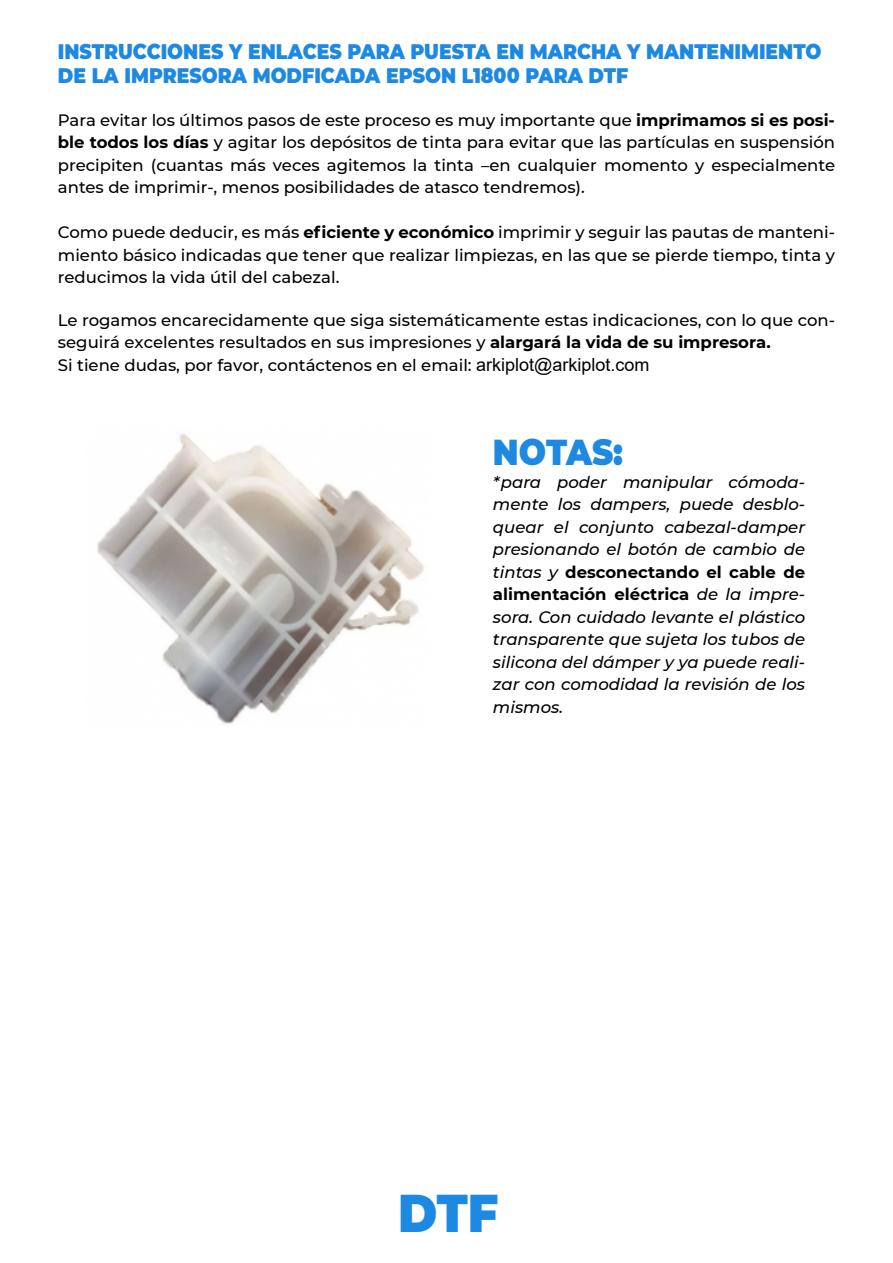
<style>
.page{position:relative;width:893px;height:1263px;background:#fff}
.page>*{position:absolute;margin:0;border:0;box-sizing:border-box;transform-origin:0 0}
.t1{font:900 52.95px "Montserrat";color:#1e89e2;scale:.9 1}
.t2{font:900 36px "Montserrat";letter-spacing:-.005em;color:#1e89e2;scale:.9 1}
.t3{font:900 21px/23.9px "Montserrat";color:#1e89e2;scale:.9 1}
.t4{font:500 16.5px/22.5px "Montserrat";color:#000;text-align:justify}
.t5{font:italic 500 16.5px/22.5px "Montserrat";color:#000;text-align:justify}
.s1{font-weight:700}
.s2{font-family:"Arial";font-weight:400;font-size:18px}
.s3{font-weight:700;font-style:normal}
</style>
<div class="page">
<img style="left:97px;top:433px;width:327px;height:291px">
<p class="t3" style="left:58px;top:38px;width:850px">INSTRUCCIONES Y ENLACES PARA PUESTA EN MARCHA Y MANTENIMIENTO<br>DE LA IMPRESORA MODFICADA EPSON L1800 PARA DTF</p>
<p class="t4" style="left:58px;top:108px;width:779px">Para evitar los últimos pasos de este proceso es muy importante que <span class="s1">imprimamos si es posi&shy;ble todos los días</span> y agitar los depósitos de tinta para evitar que las partículas en suspensión precipiten (cuantas más veces agitemos la tinta –en cualquier momento y especialmente antes de imprimir-, menos posibilidades de atasco tendremos).</p>
<p class="t4" style="left:58px;top:220px;width:779px">Como puede deducir, es más <span class="s1">eficiente y económico</span> imprimir y seguir las pautas de manteni&shy;miento básico indicadas que tener que realizar limpiezas, en las que se pierde tiempo, tinta y reducimos la vida útil del cabezal.</p>
<p class="t4" style="left:58px;top:308px;width:779px;line-height:23px;text-align:left">Le rogamos encarecidamente que siga sistemáticamente estas indicaciones, con lo que con&shy;seguirá excelentes resultados en sus impresiones y <span class="s1">alargará la vida de su impresora.<br></span>Si tiene dudas, por favor, contáctenos en el email: <span class="s2">arkiplot@arkiplot.com</span></p>
<h2 class="t2" style="left:493px;top:425px;width:146px">NOTAS:</h2>
<p class="t5" style="left:493px;top:470px;width:314px">*para poder manipular cómoda&shy;mente los dampers, puede desblo&shy;quear el conjunto cabezal-damper presionando el botón de cambio de tintas y <span class="s3">desconectando el cable de alimentación eléctrica</span> de la impre&shy;sora. Con cuidado levante el plástico transparente que sujeta los tubos de silicona del dámper y ya puede reali&shy;zar con comodidad la revisión de los mismos.</p>
<h1 class="t1" style="left:398px;top:1173px;width:113px">DTF</h1>
</div>
